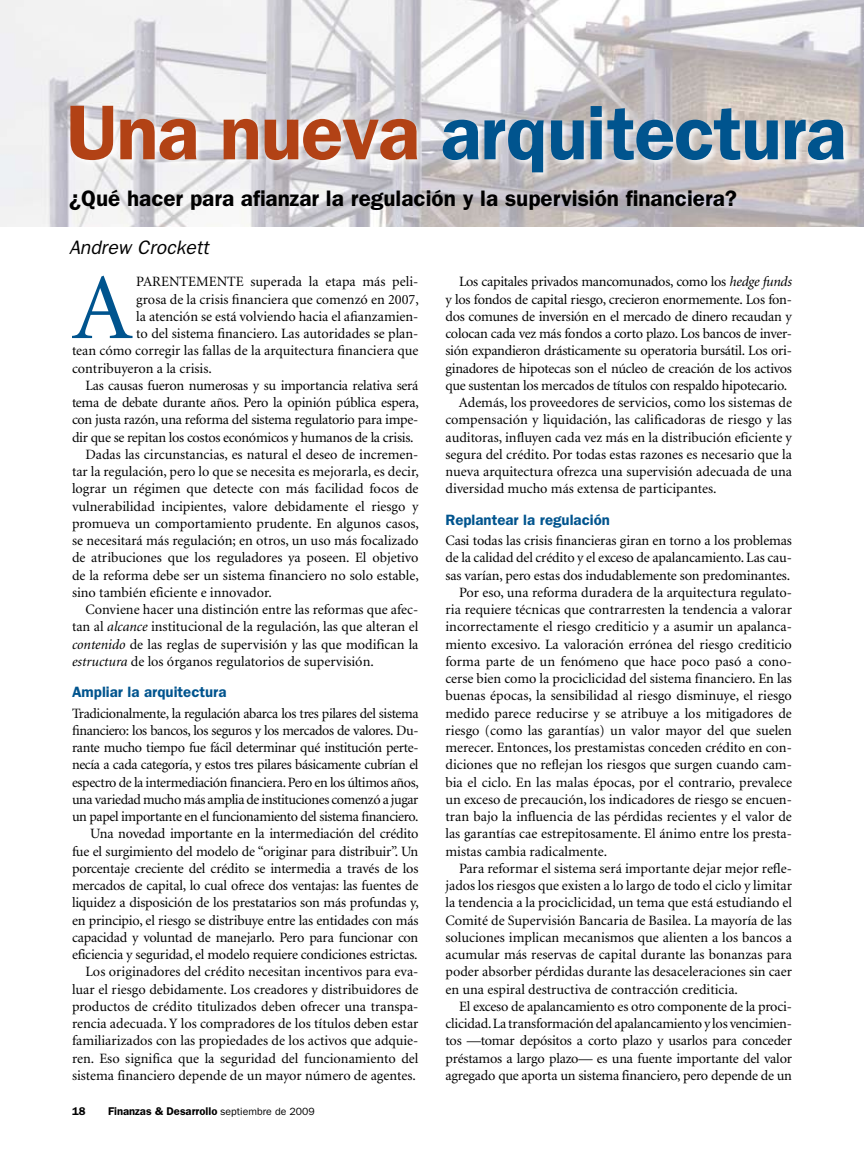
<style>
.page{position:relative;width:864px;height:1161px;background:#fff}
.page>*{position:absolute;margin:0;border:0;box-sizing:border-box;transform-origin:0 0}
.t1{font:93.9px "Minion";color:#00548e}
.t2{font:600 76.5px "Franklin Gothic";color:#00548e}
.t3{font:600 22.5px "Franklin Gothic";color:#000}
.t4{font:italic 19.5px "Franklin Gothic";color:#000}
.t5{font:600 15px "Franklin Gothic";color:#00548e}
.t6{font:14.25px/17.2px "Minion";letter-spacing:-.005em;color:#000;text-align:right}
.t7{font:600 11.25px "Franklin Gothic";color:#000}
.s1{font-size:78px;color:#b24215}
.s2{font-style:italic}
.s3{font-weight:400;font-size:10.5px}
</style>
<div class="page">
<img style="left:0;top:0;width:864px;height:227px">
<div style="left:68px;top:103px;width:796px;height:79px;background:#fff;opacity:.8"></div>
<h2 class="t2" style="left:66px;top:88px;width:782px"><span class="s1">Una nueva</span> arquitectura</h2>
<h3 class="t3" style="left:69px;top:185px;width:670px">¿Qué hacer para afianzar la regulación y la supervisión financiera?</h3>
<h3 class="t4" style="left:69px;top:237px;width:141px">Andrew Crockett</h3>
<h1 class="t1" style="left:72px;top:262px;width:62px">A</h1>
<p class="t6" style="left:136px;top:274px;width:35px">parentemente</p>
<p class="t6" style="left:251px;top:274px;width:169px">superada la etapa más peli-</p>
<p class="t6" style="left:136px;top:291px;width:284px">grosa de la crisis financiera que comenzó en 2007,</p>
<p class="t6" style="left:136px;top:308px;width:284px">la atención se está volviendo hacia el afianzamien-</p>
<p class="t6" style="left:136px;top:325px;width:284px">to del sistema financiero. Las autoridades se plan-</p>
<p class="t6" style="left:72px;top:343px;width:348px">tean cómo corregir las fallas de la arquitectura financiera que</p>
<p class="t6" style="left:72px;top:360px;width:141px">contribuyeron a la crisis.</p>
<p class="t6" style="left:86px;top:377px;width:334px">Las causas fueron numerosas y su importancia relativa será</p>
<p class="t6" style="left:72px;top:394px;width:348px">tema de debate durante años. Pero la opinión pública espera,</p>
<p class="t6" style="left:72px;top:412px;width:348px">con justa razón, una reforma del sistema regulatorio para impe-</p>
<p class="t6" style="left:72px;top:429px;width:343px">dir que se repitan los costos económicos y humanos de la crisis.</p>
<p class="t6" style="left:86px;top:446px;width:335px">Dadas las circunstancias, es natural el deseo de incremen-</p>
<p class="t6" style="left:72px;top:463px;width:348px">tar la regulación, pero lo que se necesita es mejorarla, es decir,</p>
<p class="t6" style="left:72px;top:481px;width:348px">lograr un régimen que detecte con más facilidad focos de</p>
<p class="t6" style="left:72px;top:498px;width:348px">vulnerabilidad incipientes, valore debidamente el riesgo y</p>
<p class="t6" style="left:72px;top:515px;width:348px">promueva un comportamiento prudente. En algunos casos,</p>
<p class="t6" style="left:72px;top:532px;width:348px">se necesitará más regulación; en otros, un uso más focalizado</p>
<p class="t6" style="left:72px;top:550px;width:348px">de atribuciones que los reguladores ya poseen. El objetivo</p>
<p class="t6" style="left:72px;top:567px;width:348px">de la reforma debe ser un sistema financiero no solo estable,</p>
<p class="t6" style="left:72px;top:584px;width:201px">sino también eficiente e innovador.</p>
<p class="t6" style="left:85px;top:601px;width:335px">Conviene hacer una distinción entre las reformas que afec-</p>
<p class="t6" style="left:72px;top:619px;width:348px">tan al <span class="s2">alcance</span> institucional de la regulación, las que alteran el</p>
<p class="t6" style="left:72px;top:636px;width:348px"><span class="s2">contenido</span> de las reglas de supervisión y las que modifican la</p>
<p class="t6" style="left:72px;top:653px;width:303px"><span class="s2">estructura</span> de los órganos regulatorios de supervisión.</p>
<p class="t5" style="left:72px;top:683px;width:156px">Ampliar la arquitectura</p>
<p class="t6" style="left:72px;top:705px;width:348px">Tradicionalmente, la regulación abarca los tres pilares del sistema financiero: los bancos, los seguros y los mercados de valores. Du&shy;rante mucho tiempo fue fácil determinar qué institución perte&shy;necía a cada categoría, y estos tres pilares básicamente cubrían el espectro de la intermediación financiera. Pero en los últimos años, una variedad mucho más amplia de instituciones comenzó a jugar un papel importante en el funcionamiento del sistema financiero.<br>Una novedad importante en la intermediación del crédito fue el surgimiento del modelo de “originar para distribuir”. Un porcentaje creciente del crédito se intermedia a través de los mercados de capital, lo cual ofrece dos ventajas: las fuentes de liquidez a disposición de los prestatarios son más profundas y, en principio, el riesgo se distribuye entre las entidades con más capacidad y voluntad de manejarlo. Pero para funcionar con eficiencia y seguridad, el modelo requiere condiciones estrictas.<br>Los originadores del crédito necesitan incentivos para eva&shy;luar el riesgo debidamente. Los creadores y distribuidores de productos de crédito titulizados deben ofrecer una transpa&shy;rencia adecuada. Y los compradores de los títulos deben estar familiarizados con las propiedades de los activos que adquie&shy;ren. Eso significa que la seguridad del funcionamiento del sistema financiero depende de un mayor número de agentes.</p>
<p class="t7" style="left:72px;top:1105px;width:15px">18</p>
<p class="t7" style="left:108px;top:1105px;width:208px">Finanzas &amp; Desarrollo <span class="s3">septiembre de 2009</span></p>
<p class="t6" style="left:459px;top:274px;width:334px">Los capitales privados mancomunados, como los <span class="s2">hedge funds</span></p>
<p class="t6" style="left:446px;top:291px;width:348px">y los fondos de capital riesgo, crecieron enormemente. Los fon-</p>
<p class="t6" style="left:446px;top:308px;width:348px">dos comunes de inversión en el mercado de dinero recaudan y</p>
<p class="t6" style="left:446px;top:325px;width:348px">colocan cada vez más fondos a corto plazo. Los bancos de inver-</p>
<p class="t6" style="left:446px;top:343px;width:348px">sión expandieron drásticamente su operatoria bursátil. Los ori-</p>
<p class="t6" style="left:446px;top:360px;width:348px">ginadores de hipotecas son el núcleo de creación de los activos</p>
<p class="t6" style="left:446px;top:377px;width:343px">que sustentan los mercados de títulos con respaldo hipotecario.</p>
<p class="t6" style="left:459px;top:394px;width:335px">Además, los proveedores de servicios, como los sistemas de</p>
<p class="t6" style="left:446px;top:412px;width:348px">compensación y liquidación, las calificadoras de riesgo y las</p>
<p class="t6" style="left:446px;top:429px;width:348px">auditoras, influyen cada vez más en la distribución eficiente y</p>
<p class="t6" style="left:446px;top:446px;width:348px">segura del crédito. Por todas estas razones es necesario que la</p>
<p class="t6" style="left:446px;top:463px;width:348px">nueva arquitectura ofrezca una supervisión adecuada de una</p>
<p class="t6" style="left:446px;top:481px;width:273px">diversidad mucho más extensa de participantes.</p>
<p class="t5" style="left:446px;top:511px;width:166px">Replantear la regulación</p>
<p class="t6" style="left:446px;top:532px;width:348px">Casi todas las crisis financieras giran en torno a los problemas</p>
<p class="t6" style="left:446px;top:550px;width:348px">de la calidad del crédito y el exceso de apalancamiento. Las cau-</p>
<p class="t6" style="left:446px;top:567px;width:346px">sas varían, pero estas dos indudablemente son predominantes.</p>
<p class="t6" style="left:459px;top:584px;width:335px">Por eso, una reforma duradera de la arquitectura regulato-</p>
<p class="t6" style="left:446px;top:601px;width:348px">ria requiere técnicas que contrarresten la tendencia a valorar</p>
<p class="t6" style="left:446px;top:619px;width:348px">incorrectamente el riesgo crediticio y a asumir un apalanca-</p>
<p class="t6" style="left:446px;top:636px;width:348px">miento excesivo. La valoración errónea del riesgo crediticio</p>
<p class="t6" style="left:446px;top:653px;width:348px">forma parte de un fenómeno que hace poco pasó a cono-</p>
<p class="t6" style="left:446px;top:670px;width:348px">cerse bien como la prociclicidad del sistema financiero. En las</p>
<p class="t6" style="left:446px;top:688px;width:348px">buenas épocas, la sensibilidad al riesgo disminuye, el riesgo</p>
<p class="t6" style="left:446px;top:705px;width:348px">medido parece reducirse y se atribuye a los mitigadores de</p>
<p class="t6" style="left:446px;top:722px;width:348px">riesgo (como las garantías) un valor mayor del que suelen</p>
<p class="t6" style="left:446px;top:739px;width:348px">merecer. Entonces, los prestamistas conceden crédito en con-</p>
<p class="t6" style="left:446px;top:757px;width:348px">diciones que no reflejan los riesgos que surgen cuando cam-</p>
<p class="t6" style="left:446px;top:774px;width:348px">bia el ciclo. En las malas épocas, por el contrario, prevalece</p>
<p class="t6" style="left:446px;top:791px;width:348px">un exceso de precaución, los indicadores de riesgo se encuen-</p>
<p class="t6" style="left:446px;top:808px;width:348px">tran bajo la influencia de las pérdidas recientes y el valor de</p>
<p class="t6" style="left:446px;top:826px;width:348px">las garantías cae estrepitosamente. El ánimo entre los presta-</p>
<p class="t6" style="left:446px;top:843px;width:163px">mistas cambia radicalmente.</p>
<p class="t6" style="left:459px;top:860px;width:335px">Para reformar el sistema será importante dejar mejor refle-</p>
<p class="t6" style="left:446px;top:877px;width:348px">jados los riesgos que existen a lo largo de todo el ciclo y limitar</p>
<p class="t6" style="left:446px;top:895px;width:348px">la tendencia a la prociclicidad, un tema que está estudiando el</p>
<p class="t6" style="left:446px;top:912px;width:348px">Comité de Supervisión Bancaria de Basilea. La mayoría de las</p>
<p class="t6" style="left:446px;top:929px;width:348px">soluciones implican mecanismos que alienten a los bancos a</p>
<p class="t6" style="left:446px;top:946px;width:348px">acumular más reservas de capital durante las bonanzas para</p>
<p class="t6" style="left:446px;top:964px;width:348px">poder absorber pérdidas durante las desaceleraciones sin caer</p>
<p class="t6" style="left:446px;top:981px;width:294px">en una espiral destructiva de contracción crediticia.</p>
<p class="t6" style="left:459px;top:998px;width:335px">El exceso de apalancamiento es otro componente de la proci-</p>
<p class="t6" style="left:446px;top:1015px;width:348px">clicidad. La transformación del apalancamiento y los vencimien-</p>
<p class="t6" style="left:446px;top:1033px;width:348px">tos —tomar depósitos a corto plazo y usarlos para conceder</p>
<p class="t6" style="left:446px;top:1050px;width:348px">préstamos a largo plazo— es una fuente importante del valor</p>
<p class="t6" style="left:446px;top:1067px;width:348px">agregado que aporta un sistema financiero, pero depende de un</p>
</div>
